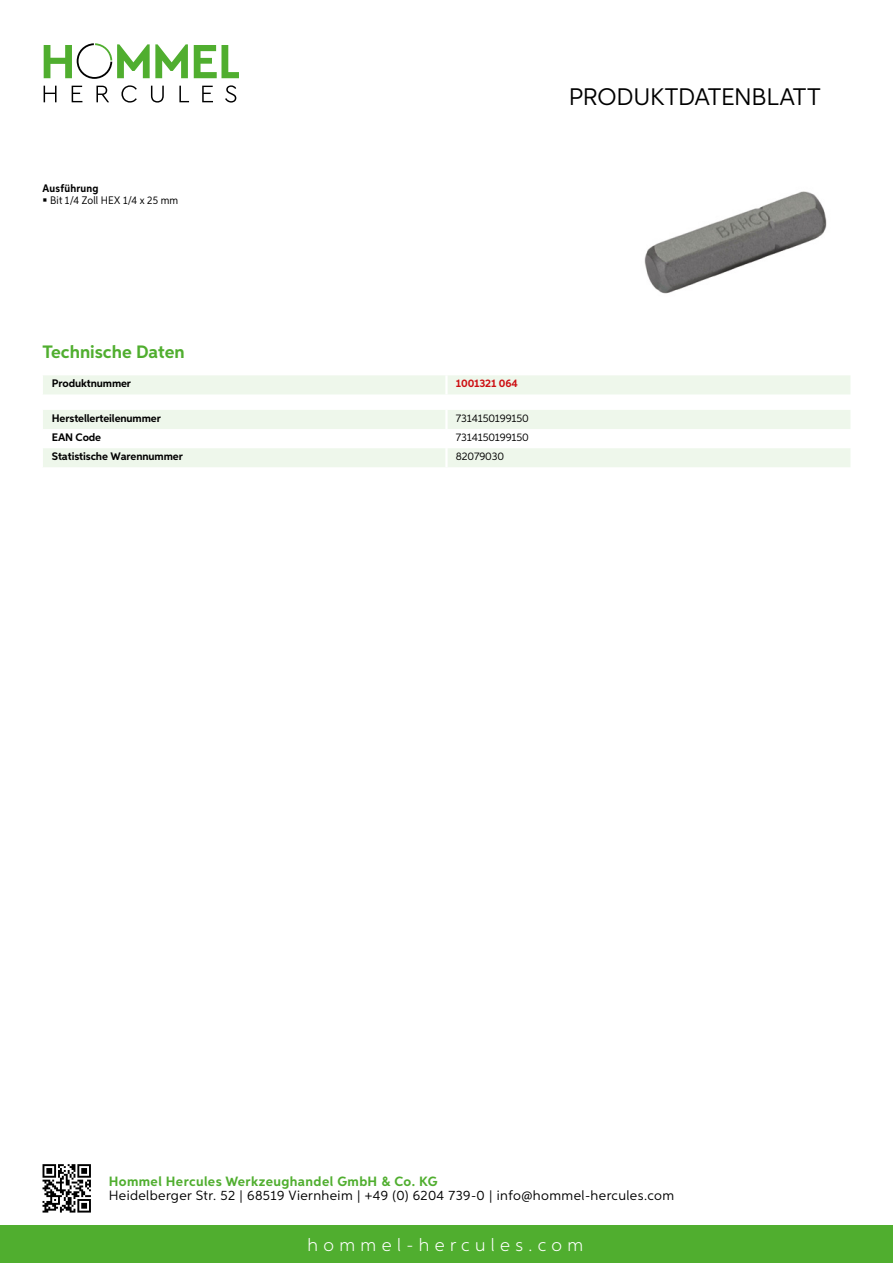
<style>
.page{position:relative;width:893px;height:1263px;background:#fff}
.page>*{position:absolute;margin:0;border:0;box-sizing:border-box;transform-origin:0 0}
.t1{font:24px "Aspira";letter-spacing:-.01em;color:#000}
.t2{font:300 18px "Aspira";letter-spacing:.3em;color:#fff}
.t3{font:700 18px "Aspira";color:#50ae2f}
.t4{font:13.5px "Aspira";letter-spacing:.03em;color:#000}
.t5{font:700 13.5px "Aspira";letter-spacing:.03em;color:#50ae2f}
.t6{font:700 10.95px "Aspira";letter-spacing:-.01em;color:#000}
.t7{font:10.95px "Aspira";letter-spacing:-.01em;color:#000}
.t8{font:10.95px "Aspira Nar";letter-spacing:.015em;color:#000}
.t9{font:700 10.95px "Aspira";letter-spacing:-.01em;color:#cd1013}
.t10{font:700 10.95px "Aspira Nar";letter-spacing:.02em;color:#000}
</style>
<div class="page">
<div style="left:0;top:1226px;width:893px;height:37px;background:#50ae2f"></div>
<svg style="left:43px;top:1164px;width:48px;height:48px"></svg>
<svg style="left:194px;top:45px;width:45px;height:33px"></svg>
<svg style="left:44px;top:43px;width:144px;height:36px"></svg>
<svg style="left:44px;top:86px;width:13px;height:16px"></svg>
<svg style="left:72px;top:86px;width:10px;height:16px"></svg>
<svg style="left:96px;top:86px;width:13px;height:16px"></svg>
<svg style="left:121px;top:85px;width:16px;height:18px"></svg>
<svg style="left:151px;top:86px;width:13px;height:17px"></svg>
<svg style="left:179px;top:86px;width:10px;height:16px"></svg>
<svg style="left:202px;top:86px;width:11px;height:16px"></svg>
<svg style="left:225px;top:85px;width:11px;height:18px"></svg>
<div style="left:43px;top:375px;width:807px;height:19px;background:#eef7eb"></div>
<hr style="left:445px;top:375px;width:3px;height:19px;background:#fff">
<svg style="left:43px;top:410px;width:807px;height:57px"></svg>
<hr style="left:445px;top:448px;width:3px;height:19px;background:#fff">
<img style="left:644px;top:191px;width:183px;height:103px">
<p class="t10" style="left:43px;top:181px;width:58px">Ausführung</p>
<p class="t8" style="left:50px;top:194px;width:130px">Bit 1/4 Zoll HEX 1/4 x 25 mm</p>
<h1 class="t1" style="left:569px;top:82px;width:253px">Produktdatenblatt</h1>
<h2 class="t3" style="left:43px;top:341px;width:144px">Technische Daten</h2>
<p class="t6" style="left:52px;top:377px;width:81px">Produktnummer</p>
<p class="t9" style="left:456px;top:377px;width:64px">1001321 064</p>
<p class="t6" style="left:52px;top:411px;width:111px">Herstellerteilenummer</p>
<p class="t7" style="left:456px;top:411px;width:75px">7314150199150</p>
<p class="t6" style="left:52px;top:430px;width:51px">EAN Code</p>
<p class="t7" style="left:456px;top:430px;width:75px">7314150199150</p>
<p class="t6" style="left:52px;top:450px;width:132px">Statistische Warennummer</p>
<p class="t7" style="left:456px;top:450px;width:50px">82079030</p>
<p class="t5" style="left:109px;top:1172px;width:330px">Hommel Hercules Werkzeughandel GmbH &amp; Co. KG</p>
<p class="t4" style="left:109px;top:1187px;width:567px">Heidelberger Str. 52 | 68519 Viernheim | +49 (0) 6204 739-0 | info@hommel-hercules.com</p>
<h2 class="t2" style="left:307px;top:1234px;width:277px">hommel-hercules.com</h2>
</div>
